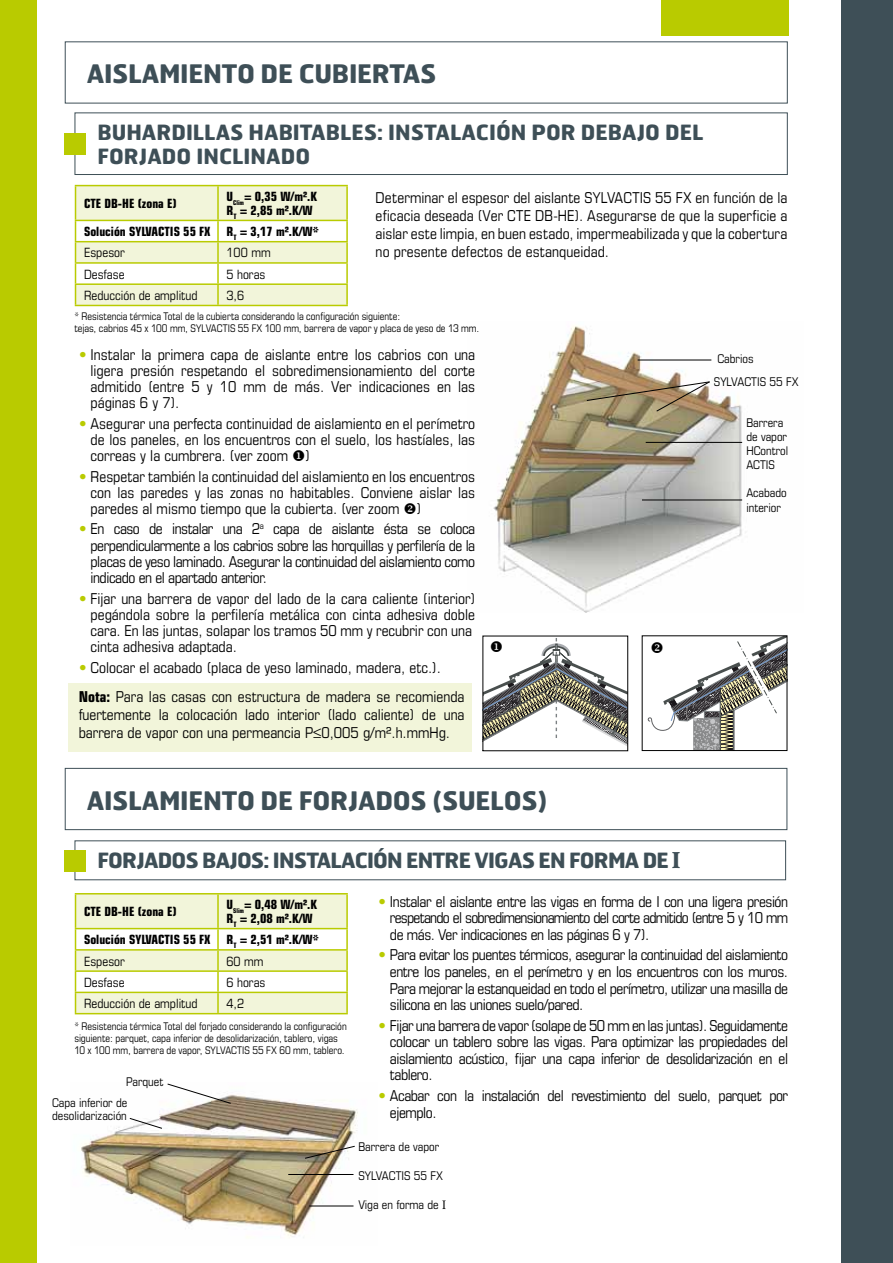
<style>
.page{position:relative;width:893px;height:1263px;background:#fff}
.page>*{position:absolute;margin:0;border:0;box-sizing:border-box;transform-origin:0 0}
.t1{font:700 25.5px "Hermes";letter-spacing:-.01em;color:#3e4f57}
.t2{font:700 21px/24px "Hermes";color:#3e4f57}
.t3{font:700 21px "Hermes";letter-spacing:-.04em;color:#3e4f57}
.t4{font:condensed 15px/16.2px "Eurostile";color:#000;text-align:justify}
.t5{font:condensed 15px/16.5px "Eurostile";letter-spacing:-.03em;color:#000}
.t6{font:700 condensed 12.75px/13.5px "Eurostile";color:#000}
.t7{font:condensed 12.75px "Eurostile";color:#000}
.t8{font:condensed 12px/14.1px "Eurostile";color:#000}
.t9{font:condensed 10.5px/12px "Eurostile";color:#000}
.s1{color:#b9cb00}
.s2{font-weight:700}
.s3{font-family:"Garamond BE";font-size:22.5px}
.s4{font-family:"Garamond BE";font-stretch:normal}
</style>
<div class="page">
<img style="left:493px;top:326px;width:250px;height:286px">
<hr style="left:638px;top:360px;width:73px;height:1px;background:#000">
<svg style="left:586px;top:381px;width:125px;height:31px;background:#a59272"></svg>
<hr style="left:646px;top:442px;width:96px;height:1px;background:#000">
<hr style="left:642px;top:499px;width:100px;height:1px;background:#000">
<div style="left:842px;top:0;width:51px;height:1263px;background:#3e4f57"></div>
<div style="left:0;top:0;width:36px;height:1263px;background:#b9cb00"></div>
<div style="left:75px;top:113px;width:712px;height:62px;border:1px solid #3e4f57"></div>
<div style="left:64px;top:133px;width:22px;height:22px;background:#b9cb00"></div>
<div style="left:75px;top:841px;width:711px;height:39px;border:1px solid #3e4f57"></div>
<div style="left:64px;top:850px;width:22px;height:22px;background:#b9cb00"></div>
<hr style="left:75px;top:185px;width:143px;height:1px;background:#b9cb00">
<hr style="left:218px;top:185px;width:130px;height:1px;background:#b9cb00">
<svg style="left:75px;top:186px;width:273px;height:119px"></svg>
<hr style="left:218px;top:283px;width:130px;height:2px;background:#b9cb00">
<hr style="left:217px;top:285px;width:2px;height:20px;background:#b9cb00">
<hr style="left:346px;top:285px;width:2px;height:20px;background:#b9cb00">
<hr style="left:75px;top:305px;width:143px;height:1px;background:#b9cb00">
<hr style="left:218px;top:305px;width:130px;height:1px;background:#b9cb00">
<hr style="left:75px;top:893px;width:143px;height:1px;background:#b9cb00">
<hr style="left:218px;top:893px;width:130px;height:1px;background:#b9cb00">
<hr style="left:346px;top:894px;width:2px;height:34px;background:#b9cb00">
<hr style="left:218px;top:928px;width:130px;height:1px;background:#b9cb00">
<hr style="left:346px;top:929px;width:2px;height:20px;background:#b9cb00">
<hr style="left:218px;top:949px;width:130px;height:1px;background:#b9cb00">
<hr style="left:346px;top:950px;width:2px;height:20px;background:#b9cb00">
<hr style="left:218px;top:970px;width:130px;height:2px;background:#b9cb00">
<hr style="left:346px;top:972px;width:2px;height:20px;background:#b9cb00">
<svg style="left:75px;top:894px;width:272px;height:119px"></svg>
<hr style="left:218px;top:992px;width:130px;height:1px;background:#b9cb00">
<hr style="left:217px;top:993px;width:2px;height:20px;background:#b9cb00">
<hr style="left:346px;top:993px;width:2px;height:20px;background:#b9cb00">
<hr style="left:75px;top:1013px;width:143px;height:1px;background:#b9cb00">
<hr style="left:218px;top:1013px;width:130px;height:1px;background:#b9cb00">
<div style="left:661px;top:0;width:128px;height:35px;background:#b9cb00"></div>
<div style="left:65px;top:768px;width:722px;height:62px;border:1px solid #3e4f57"></div>
<div style="left:69px;top:683px;width:403px;height:68px;background:#f2f5da"></div>
<img style="left:81px;top:1094px;width:277px;height:144px">
<svg style="left:304px;top:1145px;width:52px;height:14px"></svg>
<svg style="left:166px;top:1083px;width:66px;height:21px"></svg>
<svg style="left:129px;top:1117px;width:34px;height:12px"></svg>
<hr style="left:288px;top:1174px;width:65px;height:1px;background:#000">
<hr style="left:309px;top:1205px;width:44px;height:1px;background:#000">
<svg style="left:483px;top:636px;width:145px;height:115px"></svg>
<svg style="left:647px;top:636px;width:140px;height:115px"></svg>
<h1 class="t1" style="left:87px;top:57px;width:351px">AISLAMIENTO DE CUBIERTAS</h1>
<h2 class="t2" style="left:97px;top:120px;width:607px">BUHARDILLAS HABITABLES: INSTALACIÓN POR DEBAJO DEL<br>FORJADO INCLINADO</h2>
<p class="t6" style="left:84px;top:196px;width:94px">CTE DB-HE (zona E)</p>
<p class="t6" style="left:226px;top:190px;width:92px">U<sub>Clim</sub>= 0,35 W/m².K<br>R<sub>T</sub> = 2,85 m².K/W</p>
<p class="t6" style="left:84px;top:225px;width:128px">Solución SYLVACTIS 55 FX</p>
<p class="t6" style="left:227px;top:225px;width:94px">R<sub>T</sub> = 3,17 m².K/W*</p>
<p class="t7" style="left:84px;top:245px;width:42px">Espesor</p>
<p class="t7" style="left:227px;top:245px;width:46px">100 mm</p>
<p class="t7" style="left:84px;top:266px;width:42px">Desfase</p>
<p class="t7" style="left:227px;top:266px;width:40px">5 horas</p>
<p class="t7" style="left:84px;top:288px;width:115px">Reducción de amplitud</p>
<p class="t7" style="left:227px;top:288px;width:19px">3,6</p>
<p class="t4" style="left:376px;top:189px;width:413px;line-height:18px">Determinar el espesor del aislante SYLVACTIS 55 FX en función de la eficacia deseada (Ver CTE DB-HE). Asegurarse de que la superficie a aislar este limpia, en buen estado, impermeabilizada y que la cobertura no presente defectos de estanqueidad.</p>
<p class="t9" style="left:74px;top:310px;width:406px">* Resistencia térmica Total de la cubierta considerando la configuración siguiente:<br>tejas, cabrios 45 x 100 mm, SYLVACTIS 55 FX 100 mm, barrera de vapor y placa de yeso de 13 mm.</p>
<p class="t4" style="left:91px;top:346px;width:386px;text-indent:-12px"><span class="s1">•</span> Instalar la primera capa de aislante entre los cabrios con una ligera presión respetando el sobredimensionamiento del corte admitido (entre 5 y 10 mm de más. Ver indicaciones en las páginas 6 y 7).</p>
<p class="t4" style="left:91px;top:415px;width:386px;text-indent:-12px"><span class="s1">•</span> Asegurar una perfecta continuidad de aislamiento en el perímetro de los paneles, en los encuentros con el suelo, los hastíales, las correas y la cumbrera. (ver zoom ◆)</p>
<p class="t4" style="left:91px;top:468px;width:386px;text-indent:-12px"><span class="s1">•</span> Respetar también la continuidad del aislamiento en los encuentros con las paredes y las zonas no habitables. Conviene aislar las paredes al mismo tiempo que la cubierta. (ver zoom ❖)</p>
<p class="t4" style="left:91px;top:521px;width:386px;text-indent:-12px"><span class="s1">•</span> En caso de instalar una 2<sup>a</sup> capa de aislante ésta se coloca perpendicularmente a los cabrios sobre las horquillas y perfilería de la placas de yeso laminado. Asegurar la continuidad del aislamiento como indicado en el apartado anterior.</p>
<p class="t4" style="left:91px;top:590px;width:386px;text-align:left;text-indent:-12px"><span class="s1">•</span> Fijar una barrera de vapor del lado de la cara caliente (interior) pegándola sobre la perfilería metálica con cinta adhesiva doble cara. En las juntas, solapar los tramos 50 mm y recubrir con una cinta adhesiva adaptada.</p>
<p class="t4" style="left:79px;top:659px;width:363px"><span class="s1">•</span> Colocar el acabado (placa de yeso laminado, madera, etc.).</p>
<p class="t4" style="left:79px;top:688px;width:387px;line-height:18px"><span class="s2">Nota:</span> Para las casas con estructura de madera se recomienda fuertemente la colocación lado interior (lado caliente) de una barrera de vapor con una permeancia P≤0,005 g/m².h.mmHg.</p>
<h1 class="t1" style="left:87px;top:783px;width:462px">AISLAMIENTO DE FORJADOS (SUELOS)</h1>
<h2 class="t3" style="left:97px;top:847px;width:584px">FORJADOS BAJOS: INSTALACIÓN ENTRE VIGAS EN FORMA DE <span class="s3">I</span></h2>
<p class="t8" style="left:714px;top:347px;width:86px;line-height:23.2px">Cabrios<br>SYLVACTIS 55 FX</p>
<p class="t8" style="left:746px;top:415px;width:43px">Barrera de vapor<br>HControl<br>ACTIS</p>
<p class="t8" style="left:746px;top:486px;width:42px">Acabado interior</p>
<p class="t6" style="left:84px;top:905px;width:94px">CTE DB-HE (zona E)</p>
<p class="t6" style="left:226px;top:898px;width:92px">U<sub>Slim</sub>= 0,48 W/m².K<br>R<sub>T</sub> = 2,08 m².K/W</p>
<p class="t6" style="left:84px;top:933px;width:128px">Solución SYLVACTIS 55 FX</p>
<p class="t6" style="left:227px;top:933px;width:94px">R<sub>T</sub> = 2,51 m².K/W*</p>
<p class="t7" style="left:84px;top:953px;width:42px">Espesor</p>
<p class="t7" style="left:227px;top:953px;width:39px">60 mm</p>
<p class="t7" style="left:84px;top:974px;width:42px">Desfase</p>
<p class="t7" style="left:227px;top:974px;width:40px">6 horas</p>
<p class="t7" style="left:84px;top:996px;width:115px">Reducción de amplitud</p>
<p class="t7" style="left:227px;top:996px;width:19px">4,2</p>
<p class="t9" style="left:74px;top:1020px;width:274px">* Resistencia térmica Total del forjado considerando la configuración siguiente: parquet, capa inferior de desolidarización, tablero, vigas<br>10 x 100 mm, barrera de vapor, SYLVACTIS 55 FX 60 mm, tablero.</p>
<p class="t8" style="left:52px;top:1071px;width:113px;line-height:20.5px;text-indent:74px">Parquet<br>Capa inferior de</p>
<p class="t8" style="left:52px;top:1108px;width:76px">desolidarización</p>
<p class="t4" style="left:390px;top:893px;width:400px;text-indent:-12px"><span class="s1">•</span> Instalar el aislante entre las vigas en forma de I con una ligera presión respetando el sobredimensionamiento del corte admitido (entre 5 y 10 mm de más. Ver indicaciones en las páginas 6 y 7).</p>
<p class="t4" style="left:390px;top:947px;width:400px;text-indent:-12px"><span class="s1">•</span> Para evitar los puentes térmicos, asegurar la continuidad del aislamiento entre los paneles, en el perímetro y en los encuentros con los muros.<br>Para mejorar la estanqueidad en todo el perímetro, utilizar una masilla de silicona en las uniones suelo/pared.</p>
<p class="t4" style="left:390px;top:1017px;width:400px;text-indent:-12px"><span class="s1">•</span> Fijar una barrera de vapor (solape de 50 mm en las juntas). Seguidamente colocar un tablero sobre las vigas. Para optimizar las propiedades del aislamiento acústico, fijar una capa inferior de desolidarización en el tablero.</p>
<p class="t5" style="left:390px;top:1087px;width:400px;text-indent:-12px"><span class="s1">•</span> Acabar con la instalación del revestimiento del suelo, parquet por ejemplo.</p>
<p class="t8" style="left:358px;top:1139px;width:82px">Barrera de vapor</p>
<p class="t8" style="left:358px;top:1168px;width:86px">SYLVACTIS 55 FX</p>
<p class="t8" style="left:358px;top:1197px;width:89px">Viga en forma de <span class="s4">I</span></p>
</div>
